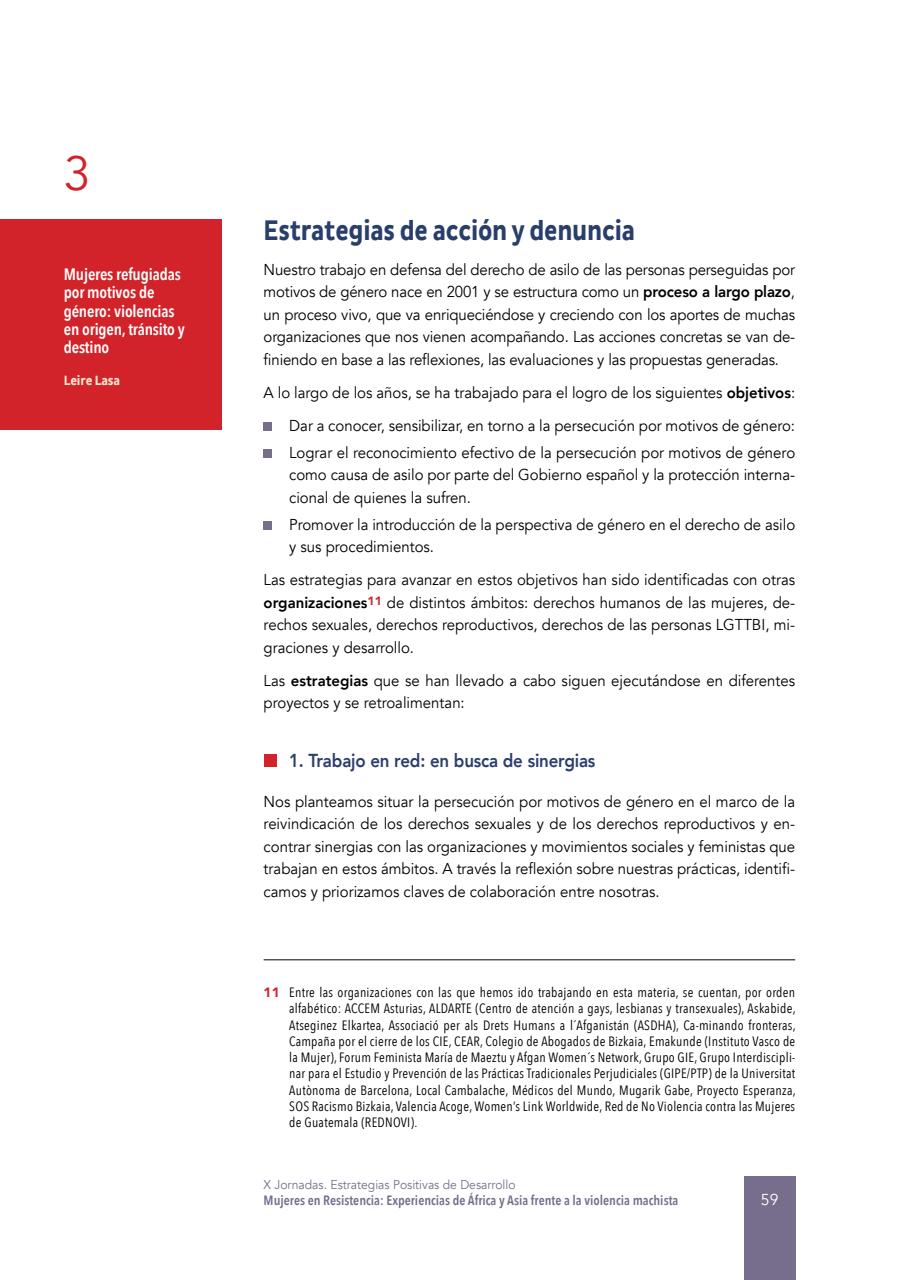
<style>
.page{position:relative;width:910px;height:1280px;background:#fff}
.page>*{position:absolute;margin:0;border:0;box-sizing:border-box;transform-origin:0 0}
.t1{font:48px "Avenir";color:#d2232a}
.t2{font:700 condensed 28.5px "Pluto Sans W01";letter-spacing:-.01em;color:#2a3e6c;scale:.9 1}
.t3{font:800 18.75px "Avenir";letter-spacing:-.01em;color:#2a3e6c;scale:.9 1}
.t4{font:600 16.5px/18px "Avenir Next Condensed";letter-spacing:-.01em;color:#fff}
.t5{font:15.75px/22.5px "Avenir";color:#000;text-align:justify;scale:.95 1}
.t6{font:15.75px "Avenir";color:#fff}
.t7{font:13.5px/16.2px "Avenir Next Condensed";letter-spacing:.02em;color:#000;text-align:justify}
.t8{font:600 13.5px "Avenir Next Condensed";color:#776e8d}
.t9{font:700 condensed 13.5px "Pluto Sans W01";letter-spacing:-.01em;color:#ffe6ca;scale:.95 1}
.t10{font:12.75px "Avenir";color:#776e8d;scale:.95 1}
.s1{font-weight:800}
.s2{font-family:"Avenir";font-weight:900;color:#d2232a}
</style>
<div class="page">
<div style="left:744px;top:1176px;width:51px;height:104px;background:#776e8d"></div>
<div style="left:264px;top:423px;width:8px;height:8px;background:#776e8d"></div>
<div style="left:264px;top:449px;width:8px;height:9px;background:#776e8d"></div>
<div style="left:264px;top:521px;width:8px;height:9px;background:#776e8d"></div>
<div style="left:264px;top:754px;width:12px;height:13px;background:#d2232a"></div>
<hr style="left:264px;top:959px;width:531px;height:1px;background:#000">
<div style="left:0;top:219px;width:221px;height:210px;background:#d2232a"></div>
<h1 class="t1" style="left:64px;top:145px;width:28px">3</h1>
<p class="t4" style="left:64px;top:265px;width:123px">Mujeres refugiadas por motivos de género: violencias en origen, tránsito y destino</p>
<p class="t9" style="left:64px;top:372px;width:61px">Leire Lasa</p>
<h2 class="t2" style="left:264px;top:215px;width:414px">Estrategias de acción y denuncia</h2>
<p class="t5" style="left:264px;top:258px;width:561px">Nuestro trabajo en defensa del derecho de asilo de las personas perseguidas por motivos de género nace en 2001 y se estructura como un <span class="s1">proceso a largo plazo</span>, un proceso vivo, que va enriqueciéndose y creciendo con los aportes de muchas organizaciones que nos vienen acompañando. Las acciones concretas se van de&shy;finiendo en base a las reflexiones, las evaluaciones y las propuestas generadas.</p>
<p class="t5" style="left:264px;top:376px;width:561px;line-height:33.2px;text-align:right">A lo largo de los años, se ha trabajado para el logro de los siguientes <span class="s1">objetivos</span>:<br>Dar a conocer, sensibilizar, en torno a la persecución por motivos de género:</p>
<p class="t5" style="left:289px;top:441px;width:534px">Lograr el reconocimiento efectivo de la persecución por motivos de género como causa de asilo por parte del Gobierno español y la protección interna&shy;cional de quienes la sufren.</p>
<p class="t5" style="left:289px;top:513px;width:534px">Promover la introducción de la perspectiva de género en el derecho de asilo y sus procedimientos.</p>
<p class="t5" style="left:264px;top:569px;width:561px">Las estrategias para avanzar en estos objetivos han sido identificadas con otras <span class="s1">organizaciones</span><sup>11</sup> de distintos ámbitos: derechos humanos de las mujeres, de&shy;rechos sexuales, derechos reproductivos, derechos de las personas LGTTBI, mi&shy;graciones y desarrollo.</p>
<p class="t5" style="left:264px;top:670px;width:561px">Las <span class="s1">estrategias</span> que se han llevado a cabo siguen ejecutándose en diferentes proyectos y se retroalimentan:</p>
<p class="t3" style="left:289px;top:746px;width:342px">1. Trabajo en red: en busca de sinergias</p>
<p class="t5" style="left:264px;top:790px;width:561px">Nos planteamos situar la persecución por motivos de género en el marco de la reivindicación de los derechos sexuales y de los derechos reproductivos y en&shy;contrar sinergias con las organizaciones y movimientos sociales y feministas que trabajan en estos ámbitos. A través la reflexión sobre nuestras prácticas, identifi&shy;camos y priorizamos claves de colaboración entre nosotras.</p>
<p class="t7" style="left:289px;top:984px;width:508px;text-indent:-26px"><span class="s2">11</span> Entre las organizaciones con las que hemos ido trabajando en esta materia, se cuentan, por orden alfabético: ACCEM Asturias, ALDARTE (Centro de atención a gays, lesbianas y transexuales), Askabide, Atseginez Elkartea, Associació per als Drets Humans a l´Afganistán (ASDHA), Ca-minando fronteras, Campaña por el cierre de los CIE, CEAR, Colegio de Abogados de Bizkaia, Emakunde (Instituto Vasco de la Mujer),Forum Feminista María de Maeztu y Afgan Women´s Network, Grupo GIE, Grupo Interdiscipli&shy;nar para el Estudio y Prevención de las Prácticas Tradicionales Perjudiciales (GIPE/PTP) de la Universitat Autònoma de Barcelona, Local Cambalache, Médicos del Mundo, Mugarik Gabe, Proyecto Esperanza, SOS Racismo Bizkaia, Valencia Acoge, Women’s Link Worldwide, Red de No Violencia contra las Mujeres de Guatemala (REDNOVI).</p>
<p class="t10" style="left:264px;top:1177px;width:267px">X Jornadas. Estrategias Positivas de Desarrollo</p>
<p class="t8" style="left:264px;top:1189px;width:416px">Mujeres en Resistencia: Experiencias de África y Asia frente a la violencia machista</p>
<p class="t6" style="left:761px;top:1190px;width:19px">59</p>
</div>
